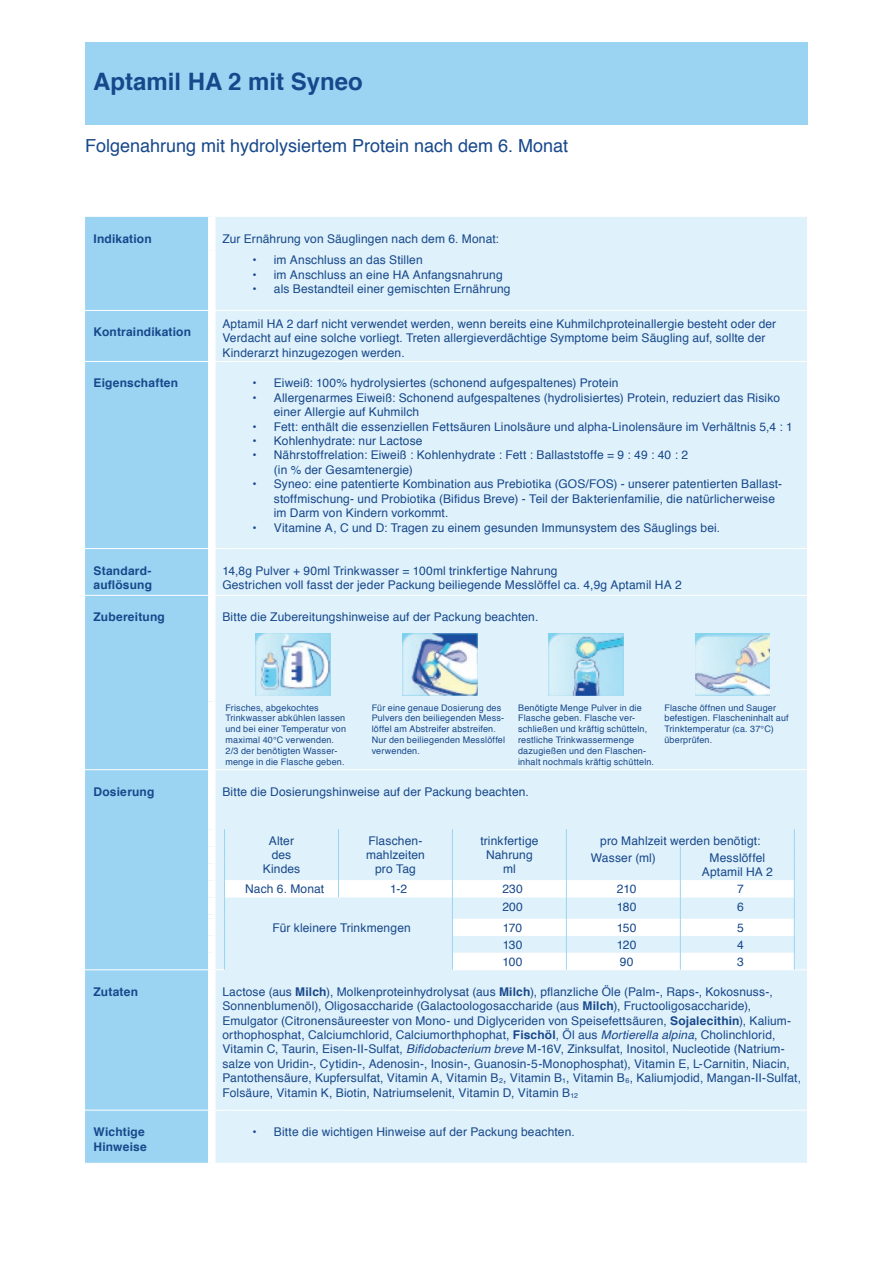
<style>
.page{position:relative;width:893px;height:1263px;background:#fff}
.page>*{position:absolute;margin:0;border:0;box-sizing:border-box;transform-origin:0 0}
.t1{font:700 24px "Helvetica";color:#17488b}
.t2{font:18px "Helvetica";color:#17488b}
.t3{font:12px/14.4px "Helvetica";letter-spacing:.01em;color:#17488b}
.t4{font:700 12px/14.4px "Helvetica";letter-spacing:.015em;color:#17488b}
.t5{font:9px/10.8px "Helvetica";letter-spacing:.02em;color:#17488b}
.s1{font-weight:700}
.s2{font-style:italic}
</style>
<div class="page">
<div style="left:85px;top:43px;width:723px;height:82px;background:#9bd4f3"></div>
<div style="left:85px;top:217px;width:123px;height:946px;background:#9bd4f3"></div>
<div style="left:215px;top:217px;width:592px;height:946px;background:#dff1fa"></div>
<svg style="left:225px;top:880px;width:569px;height:90px;fill:#dff1fa"></svg>
<hr style="left:85px;top:310px;width:127px;height:1px;background:#fff">
<svg style="left:215px;top:310px;width:15px;height:1px"></svg>
<hr style="left:230px;top:310px;width:108px;height:1px;background:#fff">
<hr style="left:338px;top:310px;width:114px;height:1px;background:#fff">
<hr style="left:452px;top:310px;width:114px;height:1px;background:#fff">
<hr style="left:566px;top:310px;width:114px;height:1px;background:#fff">
<hr style="left:680px;top:310px;width:114px;height:1px;background:#fff">
<svg style="left:794px;top:310px;width:13px;height:1px"></svg>
<hr style="left:85px;top:361px;width:127px;height:1px;background:#fff">
<svg style="left:215px;top:361px;width:15px;height:1px"></svg>
<hr style="left:230px;top:361px;width:108px;height:1px;background:#fff">
<hr style="left:338px;top:361px;width:114px;height:1px;background:#fff">
<hr style="left:452px;top:361px;width:114px;height:1px;background:#fff">
<hr style="left:566px;top:361px;width:114px;height:1px;background:#fff">
<hr style="left:680px;top:361px;width:114px;height:1px;background:#fff">
<svg style="left:794px;top:361px;width:13px;height:1px"></svg>
<hr style="left:85px;top:548px;width:127px;height:1px;background:#fff">
<svg style="left:215px;top:548px;width:15px;height:1px"></svg>
<hr style="left:230px;top:548px;width:108px;height:1px;background:#fff">
<hr style="left:338px;top:548px;width:114px;height:1px;background:#fff">
<hr style="left:452px;top:548px;width:114px;height:1px;background:#fff">
<hr style="left:566px;top:548px;width:114px;height:1px;background:#fff">
<hr style="left:680px;top:548px;width:114px;height:1px;background:#fff">
<svg style="left:794px;top:548px;width:13px;height:1px"></svg>
<hr style="left:85px;top:595px;width:127px;height:1px;background:#fff">
<svg style="left:215px;top:595px;width:15px;height:1px"></svg>
<hr style="left:230px;top:595px;width:108px;height:1px;background:#fff">
<hr style="left:338px;top:595px;width:114px;height:1px;background:#fff">
<hr style="left:452px;top:595px;width:114px;height:1px;background:#fff">
<hr style="left:566px;top:595px;width:114px;height:1px;background:#fff">
<hr style="left:680px;top:595px;width:114px;height:1px;background:#fff">
<svg style="left:794px;top:595px;width:13px;height:1px"></svg>
<hr style="left:85px;top:769px;width:127px;height:1px;background:#fff">
<svg style="left:215px;top:769px;width:15px;height:1px"></svg>
<hr style="left:230px;top:769px;width:108px;height:1px;background:#fff">
<hr style="left:338px;top:769px;width:114px;height:1px;background:#fff">
<hr style="left:452px;top:769px;width:114px;height:1px;background:#fff">
<hr style="left:566px;top:769px;width:114px;height:1px;background:#fff">
<hr style="left:680px;top:769px;width:114px;height:1px;background:#fff">
<svg style="left:794px;top:769px;width:13px;height:1px"></svg>
<hr style="left:85px;top:969px;width:127px;height:1px;background:#fff">
<hr style="left:452px;top:969px;width:114px;height:1px;background:#fff">
<hr style="left:85px;top:1110px;width:127px;height:1px;background:#fff">
<svg style="left:215px;top:1110px;width:15px;height:1px"></svg>
<hr style="left:230px;top:1110px;width:108px;height:1px;background:#fff">
<hr style="left:338px;top:1110px;width:114px;height:1px;background:#fff">
<hr style="left:452px;top:1110px;width:114px;height:1px;background:#fff">
<hr style="left:566px;top:1110px;width:114px;height:1px;background:#fff">
<hr style="left:680px;top:1110px;width:114px;height:1px;background:#fff">
<svg style="left:794px;top:1110px;width:13px;height:1px"></svg>
<hr style="left:566px;top:969px;width:114px;height:1px;background:#fff">
<hr style="left:680px;top:969px;width:114px;height:1px;background:#fff">
<svg style="left:338px;top:829px;width:1px;height:68px"></svg>
<svg style="left:452px;top:829px;width:1px;height:141px"></svg>
<svg style="left:566px;top:829px;width:1px;height:141px"></svg>
<svg style="left:680px;top:846px;width:1px;height:124px"></svg>
<svg style="left:794px;top:829px;width:13px;height:141px;background:#daeff9"></svg>
<svg style="left:208px;top:829px;width:17px;height:141px"></svg>
<img style="left:256px;top:634px;width:75px;height:61px">
<img style="left:402px;top:634px;width:75px;height:61px">
<img style="left:549px;top:634px;width:74px;height:61px">
<img style="left:695px;top:634px;width:75px;height:61px">
<h1 class="t1" style="left:93px;top:62px;width:271px">Aptamil HA 2 mit Syneo</h1>
<h2 class="t2" style="left:85px;top:132px;width:485px">Folgenahrung mit hydrolysiertem Protein nach dem 6. Monat</h2>
<p class="t4" style="left:94px;top:232px;width:60px">Indikation</p>
<p class="t3" style="left:222px;top:232px;width:278px">Zur Ernährung von Säuglingen nach dem 6. Monat:</p>
<p class="t3" style="left:253px;top:253px;width:172px">• im Anschluss an das Stillen</p>
<p class="t3" style="left:253px;top:267px;width:252px">• im Anschluss an eine HA Anfangsnahrung</p>
<p class="t3" style="left:253px;top:282px;width:260px">• als Bestandteil einer gemischten Ernährung</p>
<p class="t4" style="left:94px;top:325px;width:99px">Kontra indikation</p>
<p class="t3" style="left:222px;top:317px;width:555px">Aptamil HA 2 darf nicht verwendet werden, wenn bereits eine Kuhmilchproteinallergie besteht oder der<br>Verdacht auf eine solche vorliegt. Treten allergieverdächtige Symptome beim Säugling auf, sollte der<br>Kinderarzt hinzugezogen werden.</p>
<p class="t4" style="left:94px;top:376px;width:86px">Eigenschaften</p>
<p class="t3" style="left:253px;top:376px;width:367px">• Eiweiß: 100% hydrolysiertes (schonend aufgespaltenes) Protein</p>
<p class="t3" style="left:274px;top:391px;width:508px;text-indent:-21px">• Allergenarmes Eiweiß: Schonend aufgespaltenes (hydrolisiertes) Protein, reduziert das Risiko einer Allergie auf Kuhmilch</p>
<p class="t3" style="left:253px;top:420px;width:542px">• Fett: enthält die essenziellen Fettsäuren Linolsäure und alpha-Linolensäure im Verhältnis 5,4 : 1</p>
<p class="t3" style="left:253px;top:434px;width:171px">• Kohlenhydrate: nur Lactose</p>
<p class="t3" style="left:274px;top:448px;width:416px;text-indent:-21px">• Nährstoffrelation: Eiweiß : Kohlenhydrate : Fett : Ballaststoffe = 9 : 49 : 40 : 2 (in % der Gesamtenergie)</p>
<p class="t3" style="left:274px;top:477px;width:510px;text-indent:-21px">• Syneo: eine patentierte Kombination aus Prebiotika (GOS/FOS) - unserer patentierten Ballast&shy;stoffmischung- und Probiotika (Bifidus Breve) - Teil der Bakterienfamilie, die natürlicherweise im Darm von Kindern vorkommt.</p>
<p class="t3" style="left:253px;top:520px;width:469px">• Vitamine A, C und D: Tragen zu einem gesunden Immunsystem des Säuglings bei.</p>
<p class="t4" style="left:94px;top:563px;width:60px">Standard - auflösung</p>
<p class="t3" style="left:222px;top:563px;width:461px">14,8g Pulver + 90ml Trinkwasser = 100ml trinkfertige Nahrung<br>Gestrichen voll fasst der jeder Packung beiliegende Messlöffel ca. 4,9g Aptamil HA 2</p>
<p class="t4" style="left:94px;top:610px;width:73px">Zubereitung</p>
<p class="t3" style="left:222px;top:610px;width:317px">Bitte die Zubereitungshinweise auf der Packung beachten.</p>
<p class="t5" style="left:225px;top:702px;width:122px">Frisches, abgekochtes<br>Trinkwasser abkühlen lassen und bei einer Temperatur von maximal 40°C verwenden.<br>2/3 der benötigten Wasser&shy;menge in die Flasche geben.</p>
<p class="t5" style="left:372px;top:702px;width:135px">Für eine genaue Dosierung des<br>Pulvers den beiliegenden Mess&shy;löffel am Abstreifer abstreifen.<br>Nur den beiliegenden Messlöffel verwenden.</p>
<p class="t5" style="left:518px;top:702px;width:138px">Benötigte Menge Pulver in die<br>Flasche geben. Flasche ver&shy;schließen und kräftig schütteln, restliche Trinkwassermenge dazugießen und den Flaschen&shy;inhalt nochmals kräftig schütteln.</p>
<p class="t5" style="left:664px;top:702px;width:126px">Flasche öffnen und Sauger befestigen. Flascheninhalt auf<br>Trinktemperatur (ca. 37°C) überprüfen.</p>
<p class="t4" style="left:94px;top:784px;width:62px">Dosierung</p>
<p class="t3" style="left:222px;top:785px;width:308px">Bitte die Dosierungshinweise auf der Packung beachten.</p>
<p class="t3" style="left:263px;top:833px;width:39px;text-align:center">Alter des<br>Kindes</p>
<p class="t3" style="left:366px;top:833px;width:60px;text-align:center">Flaschen&shy;mahlzeiten pro Tag</p>
<p class="t3" style="left:480px;top:833px;width:60px;text-align:center">trinkfertige<br>Nahrung ml</p>
<p class="t3" style="left:591px;top:832px;width:171px;line-height:17px;text-indent:9px">pro Mahlzeit werden benötigt:<br>Wasser (ml)</p>
<p class="t3" style="left:702px;top:850px;width:73px;text-align:center">Messlöffel<br>Aptamil HA 2</p>
<p class="t3" style="left:245px;top:882px;width:81px">Nach 6. Monat</p>
<p class="t3" style="left:390px;top:882px;width:18px">1-2</p>
<p class="t3" style="left:502px;top:882px;width:22px">230</p>
<p class="t3" style="left:617px;top:882px;width:21px">210</p>
<p class="t3" style="left:737px;top:882px;width:8px">7</p>
<p class="t3" style="left:502px;top:899px;width:22px">200</p>
<p class="t3" style="left:617px;top:899px;width:21px">180</p>
<p class="t3" style="left:737px;top:899px;width:8px">6</p>
<p class="t3" style="left:273px;top:921px;width:140px">Für kleinere Trinkmengen</p>
<p class="t3" style="left:503px;top:921px;width:21px">170</p>
<p class="t3" style="left:617px;top:921px;width:21px">150</p>
<p class="t3" style="left:737px;top:921px;width:8px">5</p>
<p class="t3" style="left:503px;top:938px;width:21px">130</p>
<p class="t3" style="left:617px;top:938px;width:21px">120</p>
<p class="t3" style="left:737px;top:938px;width:8px">4</p>
<p class="t3" style="left:503px;top:955px;width:21px">100</p>
<p class="t3" style="left:620px;top:955px;width:15px">90</p>
<p class="t3" style="left:737px;top:955px;width:8px">3</p>
<p class="t4" style="left:94px;top:984px;width:46px">Zutaten</p>
<p class="t3" style="left:222px;top:985px;width:580px">Lactose (aus <span class="s1">Milch</span>), Molkenproteinhydrolysat (aus <span class="s1">Milch</span>), pflanzliche Öle (Palm-, Raps-, Kokosnuss-, Sonnenblumenöl), Oligosaccharide (Galactoologosaccharide (aus <span class="s1">Milch</span>), Fructooligosaccharide), Emulgator (Citronensäureester von Mono- und Diglyceriden von Speisefettsäuren, <span class="s1">Sojalecithin</span>), Kalium&shy;orthophosphat, Calciumchlorid, Calciumorthphophat, <span class="s1">Fischöl</span>, Öl aus <span class="s2">Mortierella alpina</span>, Cholinchlorid, Vitamin C, Taurin, Eisen-II-Sulfat, <span class="s2">Bifidobacterium breve</span> M-16V, Zinksulfat, Inositol, Nucleotide (Natrium&shy;salze von Uridin-, Cytidin-, Adenosin-, Inosin-, Guanosin-5-Monophosphat), Vitamin E, L-Carnitin, Niacin, Pantothensäure, Kupfersulfat, Vitamin A, Vitamin B<sub>2</sub>, Vitamin B<sub>1</sub>, Vitamin B<sub>6</sub>, Kaliumjodid, Mangan-II-Sulfat, Folsäure, Vitamin K, Biotin, Natriumselenit, Vitamin D, Vitamin B<sub>12</sub></p>
<p class="t4" style="left:94px;top:1125px;width:55px">Wichtige<br>Hinweise</p>
<p class="t3" style="left:253px;top:1125px;width:324px">• Bitte die wichtigen Hinweise auf der Packung beachten.</p>
</div>
